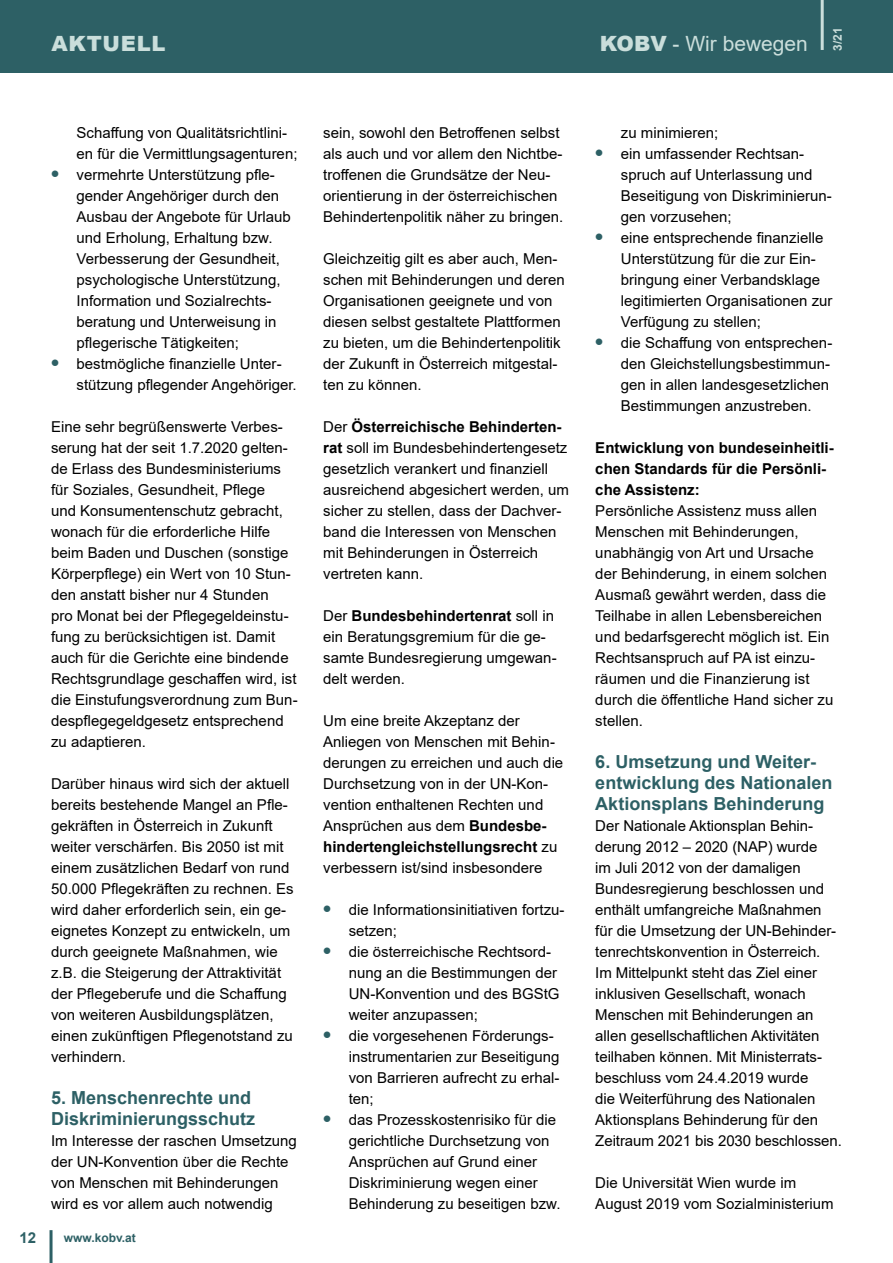
<style>
.page{position:relative;width:893px;height:1263px;background:#fff}
.page>*{position:absolute;margin:0;border:0;box-sizing:border-box;transform-origin:0 0}
.t1{font:21px "Arial";color:#cadedb}
.t2{font:900 21px "Arial";letter-spacing:.035em;color:#cadedb}
.P__p-Text_Standard{font:700 18px/21px "Arial";color:#2d6065}
.P__p-Text_Standard-2{font:15px/21px "Arial";color:#000}
.P__p-Text_Standard-3{font:700 15px/21px "Arial";color:#000}
.t3{font:700 15px "Arial";color:#2d6065}
.t4{font:700 12px "Arial";color:#2d6065}
.t5{font:700 12px "Arial";color:#cadedb}
.s1{font-weight:900}
.s2{font-weight:700}
</style>
<div class="page">
<div style="left:0;top:0;width:893px;height:72px;background:#2d6065"></div>
<hr style="left:50px;top:1230px;width:3px;height:33px;background:#2d6065">
<hr style="left:821px;top:0;width:3px;height:50px;background:#cadedb">
<h1 class="t2" style="left:51px;top:28px;width:116px">AKTUELL</h1>
<h1 class="t1" style="left:600px;top:29px;width:210px"><span class="s1">KOBV</span> - Wir bewegen</h1>
<p class="t5" style="left:829px;top:51px;width:25px;rotate:-90deg">3/21</p>
<p class="t3" style="left:19px;top:1227px;width:18px">12</p>
<p class="P__p-Text_Standard-2" style="left:77px;top:122px;width:222px">Schaffung von Qualitätsrichtlini&shy;en für die Vermittlungsagenturen;</p>
<p class="P__p-Text_Standard-2" style="left:77px;top:164px;width:216px">vermehrte Unterstützung pfle&shy;gender Angehöriger durch den<br>Ausbau der Angebote für Urlaub und Erholung, Erhaltung bzw.<br>Verbesserung der Gesundheit, psychologische Unterstützung,<br>Information und Sozialrechts&shy;beratung und Unterweisung in pflegerische Tätigkeiten;</p>
<p class="P__p-Text_Standard-2" style="left:77px;top:353px;width:222px">bestmögliche finanzielle Unter&shy;stützung pflegender Angehöriger.</p>
<p class="P__p-Text_Standard-2" style="left:51px;top:416px;width:248px">Eine sehr begrüßenswerte Verbes&shy;serung hat der seit 1.7.2020 gelten&shy;de Erlass des Bundesministeriums für Soziales, Gesundheit, Pflege<br>und Konsumentenschutz gebracht, wonach für die erforderliche Hilfe beim Baden und Duschen (sonstige Körperpflege) ein Wert von 10 Stun&shy;den anstatt bisher nur 4 Stunden<br>pro Monat bei der Pflegegeldeinstu&shy;fung zu berücksichtigen ist. Damit auch für die Gerichte eine bindende Rechtsgrundlage geschaffen wird, ist die Einstufungsverordnung zum Bun&shy;despflegegeldgesetz entsprechend zu adaptieren.</p>
<p class="P__p-Text_Standard-2" style="left:51px;top:773px;width:244px">Darüber hinaus wird sich der aktuell bereits bestehende Mangel an Pfle&shy;gekräften in Österreich in Zukunft weiter verschärfen. Bis 2050 ist mit einem zusätzlichen Bedarf von rund 50.000 Pflegekräften zu rechnen. Es wird daher erforderlich sein, ein ge&shy;eignetes Konzept zu entwickeln, um durch geeignete Maßnahmen, wie z.B. die Steigerung der Attraktivität der Pflegeberufe und die Schaffung von weiteren Ausbildungsplätzen, einen zukünftigen Pflegenotstand zu verhindern.</p>
<p class="P__p-Text_Standard" style="left:51px;top:1087px;width:202px">5. Menschenrechte und</p>
<p class="P__p-Text_Standard" style="left:51px;top:1108px;width:206px">Diskriminierungsschutz</p>
<p class="P__p-Text_Standard-2" style="left:51px;top:1130px;width:247px">Im Interesse der raschen Umsetzung der UN-Konvention über die Rechte von Menschen mit Behinderungen wird es vor allem auch notwendig</p>
<p class="t4" style="left:64px;top:1229px;width:74px">www.kobv.at</p>
<p class="P__p-Text_Standard-2" style="left:323px;top:122px;width:242px">sein, sowohl den Betroffenen selbst als auch und vor allem den Nichtbe&shy;troffenen die Grundsätze der Neu&shy;orientierung in der österreichischen Behindertenpolitik näher zu bringen.</p>
<p class="P__p-Text_Standard-2" style="left:323px;top:248px;width:243px">Gleichzeitig gilt es aber auch, Men&shy;schen mit Behinderungen und deren Organisationen geeignete und von diesen selbst gestaltete Plattformen zu bieten, um die Behindertenpolitik der Zukunft in Österreich mitgestal&shy;ten zu können.</p>
<p class="P__p-Text_Standard-2" style="left:323px;top:416px;width:247px">Der <span class="s2">Österreichische Behinderten&shy;rat</span> soll im Bundesbehindertengesetz gesetzlich verankert und finanziell ausreichend abgesichert werden, um sicher zu stellen, dass der Dachver&shy;band die Interessen von Menschen mit Behinderungen in Österreich vertreten kann.</p>
<p class="P__p-Text_Standard-2" style="left:323px;top:605px;width:235px">Der <span class="s2">Bundesbehindertenrat</span> soll in ein Beratungsgremium für die ge&shy;samte Bundesregierung umgewan&shy;delt werden.</p>
<p class="P__p-Text_Standard-2" style="left:323px;top:710px;width:242px">Um eine breite Akzeptanz der<br>Anliegen von Menschen mit Behin&shy;derungen zu erreichen und auch die<br>Durchsetzung von in der UN-Kon&shy;vention enthaltenen Rechten und<br>Ansprüchen aus dem <span class="s2">Bundesbe&shy;hindertengleichstellungsrecht</span> zu verbessern ist/sind insbesondere</p>
<p class="P__p-Text_Standard-2" style="left:349px;top:899px;width:217px">die Informationsinitiativen fortzu&shy;setzen;</p>
<p class="P__p-Text_Standard-2" style="left:349px;top:941px;width:212px">die österreichische Rechtsord&shy;nung an die Bestimmungen der<br>UN-Konvention und des BGStG weiter anzupassen;</p>
<p class="P__p-Text_Standard-2" style="left:349px;top:1025px;width:212px">die vorgesehenen Förderungs&shy;instrumentarien zur Beseitigung von Barrieren aufrecht zu erhal&shy;ten;</p>
<p class="P__p-Text_Standard-2" style="left:349px;top:1109px;width:213px">das Prozesskostenrisiko für die gerichtliche Durchsetzung von<br>Ansprüchen auf Grund einer<br>Diskriminierung wegen einer<br>Behinderung zu beseitigen bzw.</p>
<p class="P__p-Text_Standard-2" style="left:621px;top:122px;width:99px">zu minimieren;</p>
<p class="P__p-Text_Standard-2" style="left:621px;top:143px;width:212px">ein umfassender Rechtsan&shy;spruch auf Unterlassung und<br>Beseitigung von Diskriminierun&shy;gen vorzusehen;</p>
<p class="P__p-Text_Standard-2" style="left:621px;top:227px;width:213px">eine entsprechende finanzielle<br>Unterstützung für die zur Ein&shy;bringung einer Verbandsklage legitimierten Organisationen zur<br>Verfügung zu stellen;</p>
<p class="P__p-Text_Standard-2" style="left:621px;top:332px;width:213px">die Schaffung von entsprechen&shy;den Gleichstellungsbestimmun&shy;gen in allen landesgesetzlichen<br>Bestimmungen anzustreben.</p>
<p class="P__p-Text_Standard-3" style="left:595px;top:437px;width:240px">Entwicklung von bundeseinheitli&shy;chen Standards für die Persönli&shy;che Assistenz:</p>
<p class="P__p-Text_Standard-2" style="left:595px;top:500px;width:240px">Persönliche Assistenz muss allen<br>Menschen mit Behinderungen, unabhängig von Art und Ursache der Behinderung, in einem solchen<br>Ausmaß gewährt werden, dass die<br>Teilhabe in allen Lebensbereichen und bedarfsgerecht möglich ist. Ein<br>Rechtsanspruch auf PA ist einzu&shy;räumen und die Finanzierung ist durch die öffentliche Hand sicher zu stellen.</p>
<p class="P__p-Text_Standard" style="left:595px;top:751px;width:239px">6. Umsetzung und Weiter&shy;entwicklung des Nationalen<br>Aktionsplans Behinderung</p>
<p class="P__p-Text_Standard-2" style="left:595px;top:815px;width:248px">Der Nationale Aktionsplan Behin&shy;derung 2012 – 2020 (NAP) wurde<br>im Juli 2012 von der damaligen Bundesregierung beschlossen und enthält umfangreiche Maßnahmen für die Umsetzung der UN-Behinder&shy;tenrechtskonvention in Österreich.<br>Im Mittelpunkt steht das Ziel einer inklusiven Gesellschaft, wonach Menschen mit Behinderungen an allen gesellschaftlichen Aktivitäten teilhaben können. Mit Ministerrats&shy;beschluss vom 24.4.2019 wurde<br>die Weiterführung des Nationalen Aktionsplans Behinderung für den Zeitraum 2021 bis 2030 beschlossen.</p>
<p class="P__p-Text_Standard-2" style="left:595px;top:1172px;width:240px">Die Universität Wien wurde im<br>August 2019 vom Sozialministerium</p>
</div>
